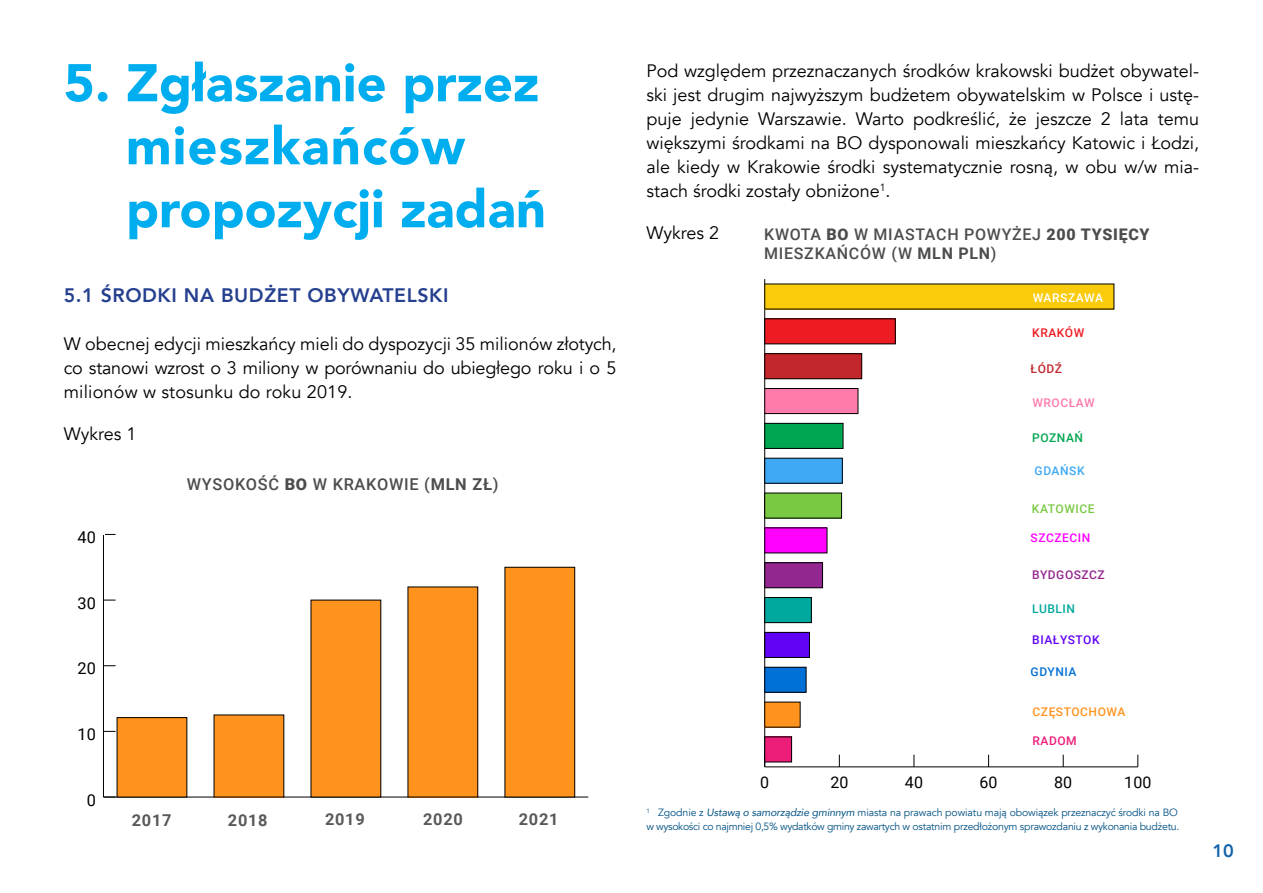
<style>
.page{position:relative;width:1263px;height:893px;background:#fff}
.page>*{position:absolute;margin:0;border:0;box-sizing:border-box;transform-origin:0 0}
.t1{font:900 52.5px/63px "Avenir";color:#00aeef}
.t2{font:800 19.5px "Avenir";letter-spacing:.03em;color:#25408f}
.t3{font:18px/24px "Avenir";color:#000;text-align:justify}
.t4{font:800 18px "Avenir";color:#1462aa}
.t5{font:500 16.35px "Roboto";letter-spacing:.045em;color:#4d4d4d}
.t6{font:700 16.35px "Roboto";letter-spacing:.045em;color:#58595b}
.t7{font:16.35px "Roboto";color:#000}
.t8{font:500 16.05px/19.2px "Roboto";letter-spacing:.045em;color:#4d4d4d}
.t9{font:16.05px "Roboto";letter-spacing:.005em;color:#000}
.t10{font:500 12px "Roboto";letter-spacing:.045em;color:#ff931e}
.t11{font:500 12px "Roboto";letter-spacing:.045em;color:#93278f}
.t12{font:500 12px "Roboto";letter-spacing:.045em;color:#6103f4}
.t13{font:500 12px "Roboto";letter-spacing:.045em;color:#fff}
.t14{font:500 12px "Roboto";letter-spacing:.045em;color:#f0f}
.t15{font:500 12px "Roboto";letter-spacing:.045em;color:#7ac943}
.t16{font:500 12px "Roboto";letter-spacing:.045em;color:#ff7bac}
.t17{font:500 12px "Roboto";letter-spacing:.045em;color:#0070d6}
.t18{font:500 12px "Roboto";letter-spacing:.045em;color:#ed1c24}
.t19{font:500 12px "Roboto";letter-spacing:.045em;color:#3fa9f5}
.t20{font:500 12px "Roboto";letter-spacing:.045em;color:#00a651}
.t21{font:500 12px "Roboto";letter-spacing:.045em;color:#00a99d}
.t22{font:500 12px "Roboto";letter-spacing:.045em;color:#ed1e79}
.t23{font:500 12px "Roboto";color:#c1272d}
.t24{font:10.5px/13.5px "Avenir";letter-spacing:-.02em;color:#005184}
.s1{font-weight:900}
.s2{font-weight:700}
.s3{font-style:italic}
</style>
<div class="page">
<hr style="left:103px;top:797px;width:485px;height:1px;background:#000">
<hr style="left:103px;top:469px;width:1px;height:328px;background:#000">
<svg style="left:103px;top:797px;width:13px;height:1px"></svg>
<svg style="left:104px;top:731px;width:12px;height:1px"></svg>
<svg style="left:104px;top:665px;width:12px;height:1px"></svg>
<svg style="left:104px;top:600px;width:12px;height:1px"></svg>
<svg style="left:103px;top:534px;width:13px;height:1px"></svg>
<div style="left:117px;top:718px;width:70px;height:79px;background:#ff931e"></div>
<div style="left:214px;top:715px;width:70px;height:82px;background:#ff931e"></div>
<div style="left:311px;top:600px;width:70px;height:197px;background:#ff931e"></div>
<div style="left:408px;top:587px;width:70px;height:210px;background:#ff931e"></div>
<div style="left:505px;top:567px;width:70px;height:230px;background:#ff931e"></div>
<div style="left:505px;top:567px;width:70px;height:230px;border:1px solid #000"></div>
<div style="left:78px;top:462px;width:48px;height:29px;background:#fff"></div>
<hr style="left:102px;top:489px;width:2px;height:45px;background:#fff">
<hr style="left:765px;top:767px;width:373px;height:1px;background:#000">
<svg style="left:839px;top:755px;width:1px;height:12px"></svg>
<svg style="left:914px;top:755px;width:1px;height:12px"></svg>
<svg style="left:988px;top:755px;width:1px;height:12px"></svg>
<svg style="left:1063px;top:755px;width:1px;height:12px"></svg>
<svg style="left:1137px;top:755px;width:1px;height:12px"></svg>
<hr style="left:764px;top:279px;width:1px;height:488px;background:#000">
<svg style="left:764px;top:750px;width:10px;height:17px"></svg>
<div style="left:765px;top:284px;width:349px;height:25px;background:#f9cb0b"></div>
<div style="left:765px;top:319px;width:130px;height:25px;background:#ed1c24"></div>
<div style="left:765px;top:354px;width:97px;height:25px;background:#c1272d"></div>
<div style="left:765px;top:354px;width:97px;height:25px;border:1px solid #000"></div>
<div style="left:765px;top:388px;width:93px;height:26px;background:#ff7bac"></div>
<div style="left:765px;top:388px;width:93px;height:26px;border:1px solid #000"></div>
<div style="left:765px;top:423px;width:78px;height:25px;background:#00a651"></div>
<div style="left:765px;top:423px;width:78px;height:25px;border:1px solid #000"></div>
<div style="left:765px;top:458px;width:77px;height:25px;background:#3fa9f5"></div>
<div style="left:765px;top:493px;width:76px;height:25px;background:#7ac943"></div>
<div style="left:765px;top:528px;width:62px;height:25px;background:#f0f"></div>
<div style="left:765px;top:563px;width:57px;height:25px;background:#93278f"></div>
<div style="left:765px;top:563px;width:58px;height:25px;border:1px solid #000"></div>
<div style="left:765px;top:597px;width:46px;height:26px;background:#00a99d"></div>
<div style="left:765px;top:597px;width:46px;height:26px;border:1px solid #000"></div>
<div style="left:765px;top:632px;width:44px;height:25px;background:#6103f4"></div>
<div style="left:765px;top:632px;width:44px;height:25px;border:1px solid #000"></div>
<div style="left:765px;top:667px;width:41px;height:25px;background:#0070d6"></div>
<div style="left:765px;top:667px;width:41px;height:25px;border:1px solid #000"></div>
<div style="left:765px;top:702px;width:35px;height:25px;background:#ff931e"></div>
<div style="left:765px;top:737px;width:26px;height:25px;background:#ed1e79"></div>
<h1 class="t1" style="left:126px;top:50px;width:422px;text-indent:-62px">5. Zgłaszanie przez mieszkańców propozycji zadań</h1>
<p class="t2" style="left:64px;top:280px;width:386px">5.1 ŚRODKI NA BUDŻET OBYWATELSKI</p>
<p class="t3" style="left:64px;top:332px;width:554px">W obecnej edycji mieszkańcy mieli do dyspozycji 35 milionów złotych, co stanowi wzrost o 3 miliony w porównaniu do ubiegłego roku i o 5 milionów w stosunku do roku 2019.</p>
<p class="t3" style="left:64px;top:422px;width:74px">Wykres 1</p>
<p class="t5" style="left:187px;top:472px;width:313px">WYSOKOŚĆ <span class="s1">BO</span> W KRAKOWIE (<span class="s2">MLN ZŁ</span>)</p>
<p class="t7" style="left:78px;top:526px;width:20px">40</p>
<p class="t7" style="left:78px;top:591px;width:20px">30</p>
<p class="t7" style="left:78px;top:657px;width:20px">20</p>
<p class="t7" style="left:78px;top:723px;width:20px">10</p>
<p class="t7" style="left:87px;top:788px;width:11px">0</p>
<p class="t6" style="left:132px;top:808px;width:41px">2017</p>
<p class="t6" style="left:228px;top:808px;width:41px">2018</p>
<p class="t6" style="left:325px;top:808px;width:41px">2019</p>
<p class="t6" style="left:423px;top:808px;width:41px">2020</p>
<p class="t6" style="left:519px;top:808px;width:41px">2021</p>
<p class="t3" style="left:646px;top:59px;width:554px">Pod względem przeznaczanych środków krakowski budżet obywatel&shy;ski jest drugim najwyższym budżetem obywatelskim w Polsce i ustę&shy;puje jedynie Warszawie. Warto podkreślić, że jeszcze 2 lata temu większymi środkami na BO dysponowali mieszkańcy Katowic i Łodzi, ale kiedy w Krakowie środki systematycznie rosną, w obu w/w mia&shy;stach środki zostały obniżone<sup>1</sup>.</p>
<p class="t3" style="left:646px;top:221px;width:74px">Wykres 2</p>
<p class="t8" style="left:764px;top:224px;width:387px">KWOTA <span class="s1">BO</span> W MIASTACH POWYŻEJ <span class="s1">200 TYSIĘCY<br></span>MIESZKAŃCÓW (W <span class="s2">MLN PLN</span>)</p>
<p class="t13" style="left:1033px;top:289px;width:72px">WARSZAWA</p>
<p class="t18" style="left:1032px;top:325px;width:53px">KRAKÓW</p>
<p class="t23" style="left:1030px;top:361px;width:33px">ŁÓDŹ</p>
<p class="t16" style="left:1032px;top:394px;width:64px">WROCŁAW</p>
<p class="t20" style="left:1032px;top:429px;width:52px">POZNAŃ</p>
<p class="t19" style="left:1035px;top:462px;width:51px">GDAŃSK</p>
<p class="t15" style="left:1032px;top:500px;width:64px">KATOWICE</p>
<p class="t14" style="left:1031px;top:529px;width:61px">SZCZECIN</p>
<p class="t11" style="left:1032px;top:566px;width:74px">BYDGOSZCZ</p>
<p class="t21" style="left:1032px;top:601px;width:44px">LUBLIN</p>
<p class="t12" style="left:1032px;top:631px;width:69px">BIAŁYSTOK</p>
<p class="t17" style="left:1031px;top:664px;width:47px">GDYNIA</p>
<p class="t10" style="left:1032px;top:703px;width:94px">CZĘSTOCHOWA</p>
<p class="t22" style="left:1032px;top:732px;width:46px">RADOM</p>
<p class="t9" style="left:760px;top:771px;width:10px">0</p>
<p class="t9" style="left:830px;top:771px;width:20px">20</p>
<p class="t9" style="left:905px;top:771px;width:20px">40</p>
<p class="t9" style="left:979px;top:771px;width:20px">60</p>
<p class="t9" style="left:1054px;top:771px;width:20px">80</p>
<p class="t9" style="left:1124px;top:771px;width:29px">100</p>
<p class="t24" style="left:646px;top:806px;width:535px"><sup>1</sup> Zgodnie z <span class="s3">Ustawą o samorządzie gminnym</span> miasta na prawach powiatu mają obowiązek przeznaczyć środki na BO w wysokości co najmniej 0,5% wydatków gminy zawartych w ostatnim przedłożonym sprawozdaniu z wykonania budżetu.</p>
<p class="t4" style="left:1212px;top:837px;width:23px">10</p>
</div>
